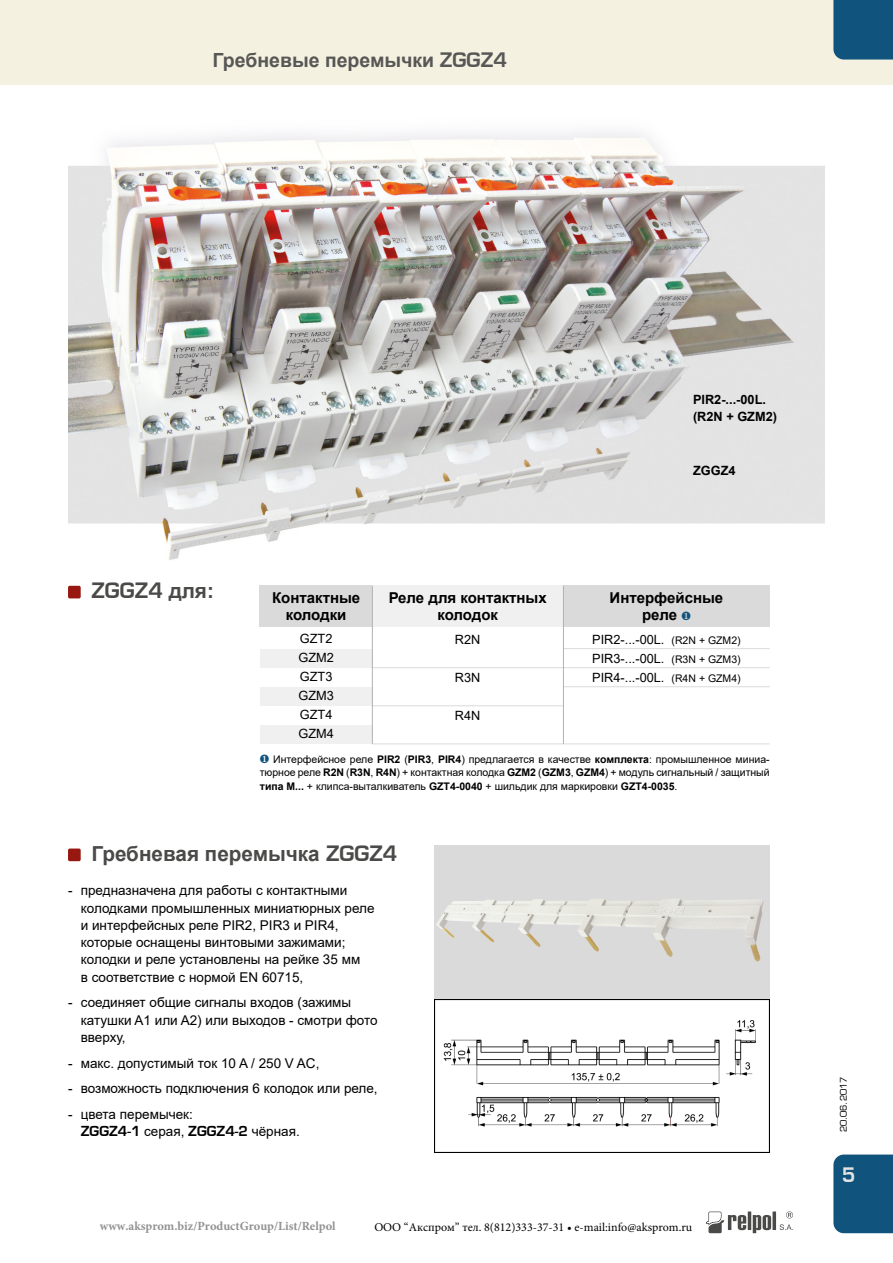
<style>
.page{position:relative;width:893px;height:1263px;background:#fff}
.page>*{position:absolute;margin:0;border:0;box-sizing:border-box;transform-origin:0 0}
.t1{font:700 20.7px "Arial";color:#4a4a49}
.t2{font:700 20.7px "Euromode";color:#4a4a49}
.t3{font:700 19.5px "Arial";color:#575756}
.t4{font:700 19.5px "Euromode";color:#e3e3e3}
.t5{font:700 15px/17px "Arial";color:#000;text-align:center}
.t6{font:13.5px/17.2px "Arial";color:#000}
.t7{font:700 13.5px "Euromode";color:#000}
.t8{font:12.75px/19px "Arial";color:#000;text-align:justify}
.t9{font:700 12.75px/17px "Arial";color:#000}
.t10{font:700 12.45px "Minion Pro";color:#929292}
.t11{font:12px "Minion Pro";color:#000}
.t12{font:10.5px/13.5px "Arial";color:#000;text-align:justify}
.t13{font:9px "Euromode";color:#000}
.s1{font-family:"Euromode"}
.s2{font-family:"Arial"}
.s3{color:#10537c}
.s4{font-size:10.5px}
.s5{font-weight:700}
.s6{font-family:"Arial";font-weight:400}
</style>
<div class="page">
<svg style="left:706px;top:1211px;width:87px;height:22px"></svg>
<div style="left:0;top:0;width:893px;height:85px;background:#f4f1e0"></div>
<div style="left:833px;top:1154px;width:60px;height:79px;background:#10537c"></div>
<div style="left:833px;top:0;width:60px;height:60px;background:#10537c"></div>
<div style="left:260px;top:649px;width:112px;height:18px;background:#f0f0f0"></div>
<div style="left:260px;top:687px;width:113px;height:19px;background:#f0f0f0"></div>
<div style="left:260px;top:725px;width:113px;height:19px;background:#f0f0f0"></div>
<div style="left:364px;top:586px;width:199px;height:41px;background:#f0f0f0"></div>
<div style="left:563px;top:586px;width:207px;height:41px;background:#dadada"></div>
<div style="left:260px;top:586px;width:112px;height:41px;background:#dadada"></div>
<hr style="left:372px;top:667px;width:191px;height:1px;background:#dadada">
<hr style="left:372px;top:705px;width:191px;height:1px;background:#dadada">
<hr style="left:372px;top:744px;width:191px;height:1px;background:#dadada">
<hr style="left:563px;top:648px;width:207px;height:1px;background:#dadada">
<hr style="left:563px;top:667px;width:207px;height:1px;background:#dadada">
<hr style="left:563px;top:686px;width:207px;height:1px;background:#dadada">
<hr style="left:563px;top:744px;width:207px;height:1px;background:#dadada">
<hr style="left:563px;top:586px;width:1px;height:158px;background:#b3b2b2">
<hr style="left:372px;top:586px;width:1px;height:158px;background:#b3b2b2">
<div style="left:68px;top:848px;width:13px;height:13px;background:#981711;border-radius:2px"></div>
<img style="left:434px;top:845px;width:336px;height:307px">
<div style="left:68px;top:586px;width:13px;height:12px;background:#981711;border-radius:2px"></div>
<img style="left:68px;top:132px;width:757px;height:428px">
<h2 class="t3" style="left:213px;top:46px;width:296px">Гребневые перемычки <span class="s1">ZGGZ4</span></h2>
<p class="t9" style="left:693px;top:391px;width:85px">PIR2-...-00L. (R2N + GZM2)</p>
<h1 class="t2" style="left:91px;top:578px;width:124px">ZGGZ4 <span class="s2">для:</span></h1>
<p class="t9" style="left:693px;top:462px;width:44px">ZGGZ4</p>
<p class="t5" style="left:272px;top:589px;width:90px">Контактные колодки</p>
<p class="t8" style="left:298px;top:629px;width:37px">GZT2<br>GZM2<br>GZT3<br>GZM3<br>GZT4<br>GZM4</p>
<p class="t5" style="left:389px;top:589px;width:160px">Реле для контактных колодок</p>
<p class="t8" style="left:455px;top:630px;width:27px">R2N</p>
<p class="t8" style="left:455px;top:668px;width:27px">R3N</p>
<p class="t8" style="left:455px;top:706px;width:27px">R4N</p>
<p class="t5" style="left:610px;top:589px;width:115px">Интерфейсные реле <span class="s3">❶</span></p>
<p class="t8" style="left:592px;top:630px;width:150px">PIR2-...-00L. <span class="s4">(R2N + GZM2)<br></span>PIR3-...-00L. <span class="s4">(R3N + GZM3)<br></span>PIR4-...-00L. <span class="s4">(R4N + GZM4)</span></p>
<p class="t12" style="left:260px;top:752px;width:511px"><span class="s3">❶</span> Интерфейсное реле <span class="s5">PIR2</span> (<span class="s5">PIR3</span>, <span class="s5">PIR4</span>) предлагается в качестве <span class="s5">комплекта</span>: промышленное миниа&shy;тюрное реле <span class="s5">R2N</span> (<span class="s5">R3N</span>, <span class="s5">R4N</span>) + контактная колодка <span class="s5">GZM2</span> (<span class="s5">GZM3</span>, <span class="s5">GZM4</span>) + модуль сигнальный / защитный <span class="s5">типа M...</span> + клипса-выталкиватель <span class="s5">GZT4-0040</span> + шильдик для маркировки <span class="s5">GZT4-0035</span>.</p>
<h1 class="t1" style="left:91px;top:839px;width:308px">Гребневая перемычка <span class="s1">ZGGZ4</span></h1>
<p class="t6" style="left:81px;top:882px;width:295px;text-indent:-13px">- предназначена для работы с контактными колодками промышленных миниатюрных реле и интерфейсных реле PIR2, PIR3 и PIR4, которые оснащены винтовыми зажимами; колодки и реле установлены на рейке 35 мм<br>в соответствие с нормой EN 60715,</p>
<p class="t6" style="left:81px;top:994px;width:298px;text-indent:-13px">- соединяет общие сигналы входов (зажимы катушки A1 или A2) или выходов - смотри фото вверху,</p>
<p class="t6" style="left:68px;top:1054px;width:253px">- макс. допустимый ток 10 A / 250 V AC,</p>
<p class="t6" style="left:68px;top:1080px;width:311px">- возможность подключения 6 колодок или реле,</p>
<p class="t6" style="left:68px;top:1106px;width:126px">- цвета перемычек:</p>
<p class="t7" style="left:81px;top:1123px;width:220px">ZGGZ4-1 <span class="s6">серая,</span> ZGGZ4-2 <span class="s6">чёрная.</span></p>
<p class="t10" style="left:100px;top:1217px;width:237px">www.aksprom.biz/ProductGroup/List/Relpol</p>
<p class="t11" style="left:374px;top:1219px;width:319px">ООО “Акспром” тел. 8(812)333-37-31 • e-mail:info@aksprom.ru</p>
<p class="t13" style="left:838px;top:1132px;width:57px;rotate:-90deg">20.06.2017</p>
<h2 class="t4" style="left:842px;top:1163px;width:15px">5</h2>
</div>
